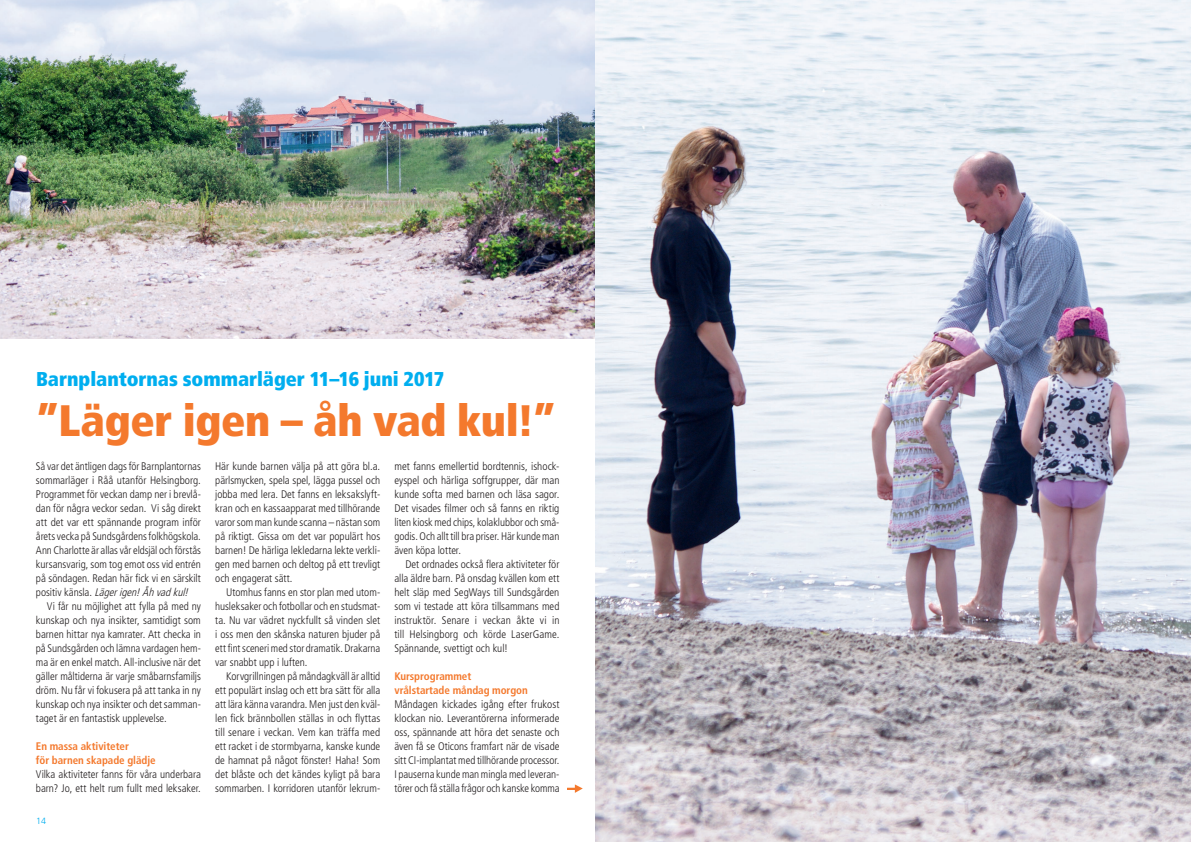
<style>
.page{position:relative;width:1191px;height:842px;background:#fff}
.page>*{position:absolute;margin:0;border:0;box-sizing:border-box;transform-origin:0 0}
.t1{font:900 condensed 44px "Frutiger LT Std";letter-spacing:-.01em;color:#f4792d}
.t2{font:900 condensed 20px "Frutiger LT Std";color:#00aeef}
.t3{font:300 condensed 11px/14px "Frutiger LT Std";letter-spacing:-.005em;color:#231f20;text-align:justify}
.t4{font:700 condensed 11px/14px "Frutiger LT Std";letter-spacing:-.005em;color:#f4792d}
.t5{font:italic 300 condensed 11px "Frutiger LT Std";color:#231f20}
.t6{font:300 9px "Frutiger LT Std";color:#00aeef}
.s1{font-style:normal}
</style>
<div class="page">
<img style="left:0;top:0;width:595px;height:339px">
<img style="left:595px;top:0;width:596px;height:842px">
<svg style="left:567px;top:784px;width:16px;height:9px"></svg>
<h2 class="t2" style="left:36px;top:367px;width:410px">Barnplantornas sommarläger 11–16 juni 2017</h2>
<h1 class="t1" style="left:36px;top:394px;width:522px">”Läger igen – åh vad kul!”</h1>
<p class="t3" style="left:36px;top:459px;width:166px">Så var det äntligen dags för Barnplantornas</p>
<p class="t3" style="left:36px;top:473px;width:166px">sommarläger i Råå utanför Helsingborg.</p>
<p class="t3" style="left:36px;top:487px;width:166px">Programmet för veckan damp ner i brevlå-</p>
<p class="t3" style="left:36px;top:501px;width:166px">dan för några veckor sedan. Vi såg direkt</p>
<p class="t3" style="left:36px;top:515px;width:166px">att det var ett spännande program inför</p>
<p class="t3" style="left:36px;top:529px;width:166px">årets vecka på Sundsgårdens folkhögskola.</p>
<p class="t3" style="left:36px;top:543px;width:167px">Ann Charlotte är allas vår eldsjäl och förstås</p>
<p class="t3" style="left:36px;top:557px;width:166px">kursansvarig, som tog emot oss vid entrén</p>
<p class="t3" style="left:36px;top:571px;width:166px">på söndagen. Redan här fick vi en särskilt</p>
<p class="t5" style="left:36px;top:586px;width:157px"><span class="s1">p o s i t i v kä n s l a .</span> Lägerigen!Åhvadkul!</p>
<p class="t3" style="left:47px;top:599px;width:155px">Vi får nu möjlighet att fylla på med ny</p>
<p class="t3" style="left:36px;top:613px;width:166px">kunskap och nya insikter, samtidigt som</p>
<p class="t3" style="left:36px;top:627px;width:167px">barnen hittar nya kamrater. Att checka in</p>
<p class="t3" style="left:36px;top:641px;width:166px">på Sundsgården och lämna vardagen hem-</p>
<p class="t3" style="left:36px;top:655px;width:166px">ma är en enkel match. All-inclusive när det</p>
<p class="t3" style="left:36px;top:669px;width:166px">gäller måltiderna är varje småbarnsfamiljs</p>
<p class="t3" style="left:36px;top:683px;width:166px">dröm. Nu får vi fokusera på att tanka in ny</p>
<p class="t3" style="left:36px;top:697px;width:166px">kunskap och nya insikter och det samman-</p>
<p class="t3" style="left:36px;top:711px;width:132px">taget är en fantastisk upplevelse.</p>
<p class="t4" style="left:36px;top:739px;width:121px">En massa aktiviteter<br>för barnen skapade glädje</p>
<p class="t3" style="left:36px;top:767px;width:166px">Vilka aktiviteter fanns för våra underbara barn? Jo, ett helt rum fullt med leksaker.</p>
<p class="t6" style="left:36px;top:815px;width:12px">14</p>
<p class="t3" style="left:215px;top:459px;width:167px">Här kunde barnen välja på att göra bl.a. pärlsmycken, spela spel, lägga pussel och jobba med lera. Det fanns en leksakslyft&shy;kran och en kassaapparat med tillhörande varor som man kunde scanna – nästan som på riktigt. Gissa om det var populärt hos barnen! De härliga lekledarna lekte verkli&shy;gen med barnen och deltog på ett trevligt och engagerat sätt.</p>
<p class="t3" style="left:215px;top:585px;width:166px;text-indent:11px">Utomhus fanns en stor plan med utom&shy;husleksaker och fotbollar och en studsmat&shy;ta. Nu var vädret nyckfullt så vinden slet i oss men den skånska naturen bjuder på ett fint sceneri med stor dramatik. Drakarna var snabbt upp i luften.</p>
<p class="t3" style="left:215px;top:669px;width:166px;text-indent:11px">Korvgrillningen på måndagkväll är alltid ett populärt inslag och ett bra sätt för alla att lära känna varandra. Men just den kväl&shy;len fick brännbollen ställas in och flyttas till senare i veckan. Vem kan träffa med ett racket i de stormbyarna, kanske kunde de hamnat på något fönster! Haha! Som det blåste och det kändes kyligt på bara sommarben. I korridoren utanför lekrum-</p>
<p class="t3" style="left:394px;top:459px;width:166px">met fanns emellertid bordtennis, ishock&shy;eyspel och härliga soffgrupper, där man kunde softa med barnen och läsa sagor.<br>Det visades filmer och så fanns en riktig liten kiosk med chips, kolaklubbor och små&shy;godis. Och allt till bra priser. Här kunde man även köpa lotter.</p>
<p class="t3" style="left:394px;top:557px;width:167px;text-indent:11px">Det ordnades också flera aktiviteter för alla äldre barn. På onsdag kvällen kom ett helt släp med SegWays till Sundsgården som vi testade att köra tillsammans med instruktör. Senare i veckan åkte vi in till Helsingborg och körde LaserGame.<br>Spännande, svettigt och kul!</p>
<p class="t4" style="left:394px;top:669px;width:135px">Kursprogrammet vrålstartade måndag morgon</p>
<p class="t3" style="left:394px;top:697px;width:167px">Måndagen kickades igång efter frukost klockan nio. Leverantörerna informerade oss, spännande att höra det senaste och även få se Oticons framfart när de visade sitt CI-implantat med tillhörande processor.<br>I pauserna kunde man mingla med leveran&shy;törer och få ställa frågor och kanske komma</p>
</div>
